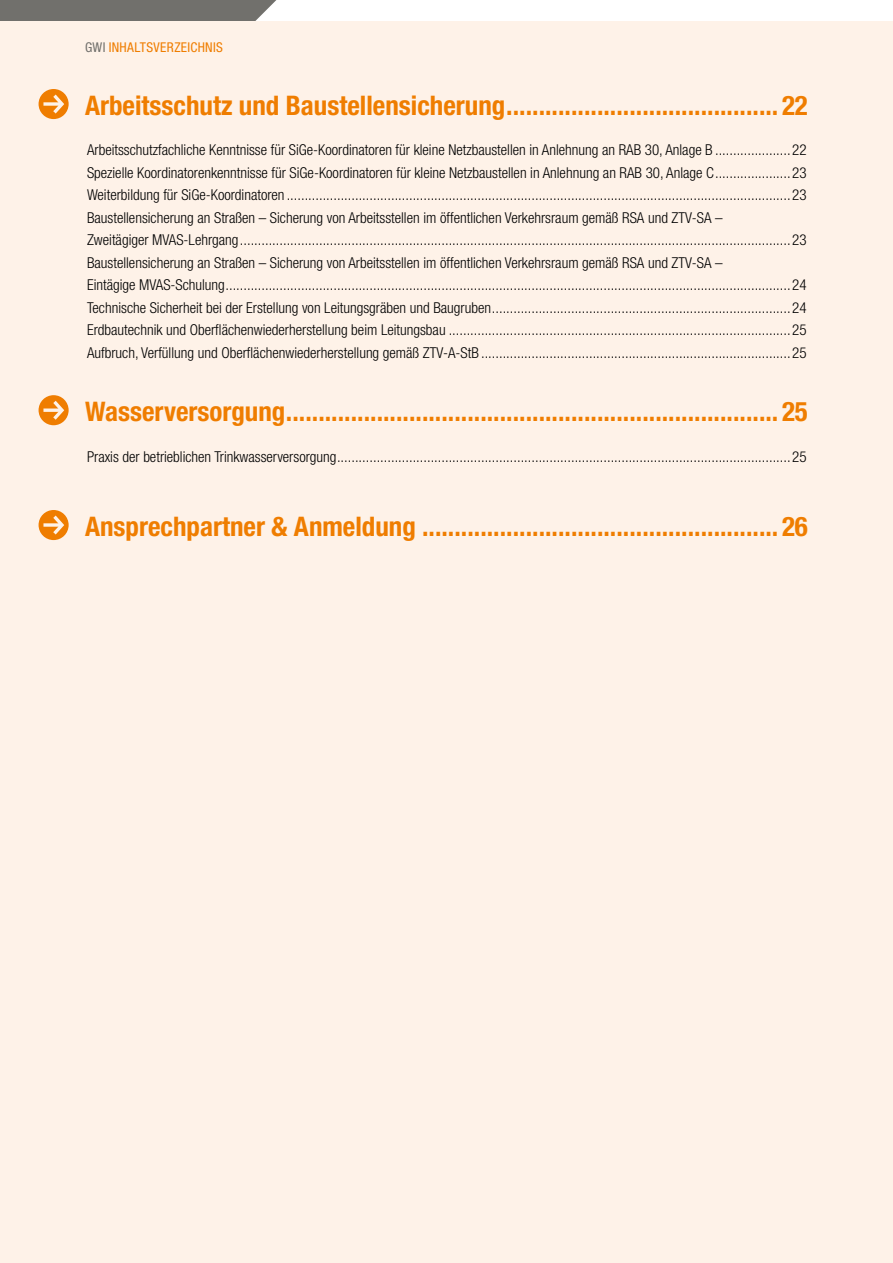
<style>
.page{position:relative;width:893px;height:1263px;background:#fff}
.page>*{position:absolute;margin:0;border:0;box-sizing:border-box;transform-origin:0 0}
.t1{font:700 condensed 27px "Helvetica Neue LT Std";color:#ef7d00}
.t2{font:300 condensed 15px/22.5px "Helvetica Neue LT Std";color:#000}
.t3{font:condensed 13.5px "Helvetica Neue LT Std";letter-spacing:.02em;color:#ef7d00}
.s1{color:#71706c}
</style>
<div class="page">
<div style="left:0;top:0;width:277px;height:21px;background:#71706c"></div>
<div style="left:0;top:21px;width:893px;height:1242px;background:#fef2e8"></div>
<svg style="left:39px;top:89px;width:30px;height:30px"></svg>
<svg style="left:39px;top:395px;width:30px;height:30px"></svg>
<svg style="left:39px;top:510px;width:30px;height:30px"></svg>
<p class="t3" style="left:85px;top:39px;width:139px"><span class="s1">GWI</span> INHALTSVERZEICHNIS</p>
<h1 class="t1" style="left:85px;top:89px;width:724px">Arbeitsschutz und Baustellensicherung.......................................... 22</h1>
<p class="t2" style="left:87px;top:139px;width:721px">Arbeitsschutzfachliche Kenntnisse für SiGe-Koordinatoren für kleine Netzbaustellen in Anlehnung an RAB 30, Anlage B .....................22<br>Spezielle Koordinatorenkenntnisse für SiGe-Koordinatoren für kleine Netzbaustellen in Anlehnung an RAB 30, Anlage C.....................23<br>Weiterbildung für SiGe-Koordinatoren ............................................................................................................................................23<br>Baustellensicherung an Straßen – Sicherung von Arbeitsstellen im öffentlichen Verkehrsraum gemäß RSA und ZTV-SA –<br>Zweitägiger MVAS-Lehrgang.........................................................................................................................................................23<br>Baustellensicherung an Straßen – Sicherung von Arbeitsstellen im öffentlichen Verkehrsraum gemäß RSA und ZTV-SA –<br>Eintägige MVAS-Schulung.............................................................................................................................................................24<br>Technische Sicherheit bei der Erstellung von Leitungsgräben und Baugruben...................................................................................24<br>Erdbautechnik und Oberflächenwiederherstellung beim Leitungsbau ...............................................................................................25<br>Aufbruch, Verfüllung und Oberflächenwiederherstellung gemäß ZTV-A-StB ......................................................................................25</p>
<h1 class="t1" style="left:85px;top:395px;width:724px">Wasserversorgung............................................................................ 25</h1>
<p class="t2" style="left:87px;top:445px;width:721px">Praxis der betrieblichen Trinkwasserversorgung..............................................................................................................................25</p>
<h1 class="t1" style="left:85px;top:510px;width:724px">Ansprechpartner &amp; Anmeldung ....................................................... 26</h1>
</div>
